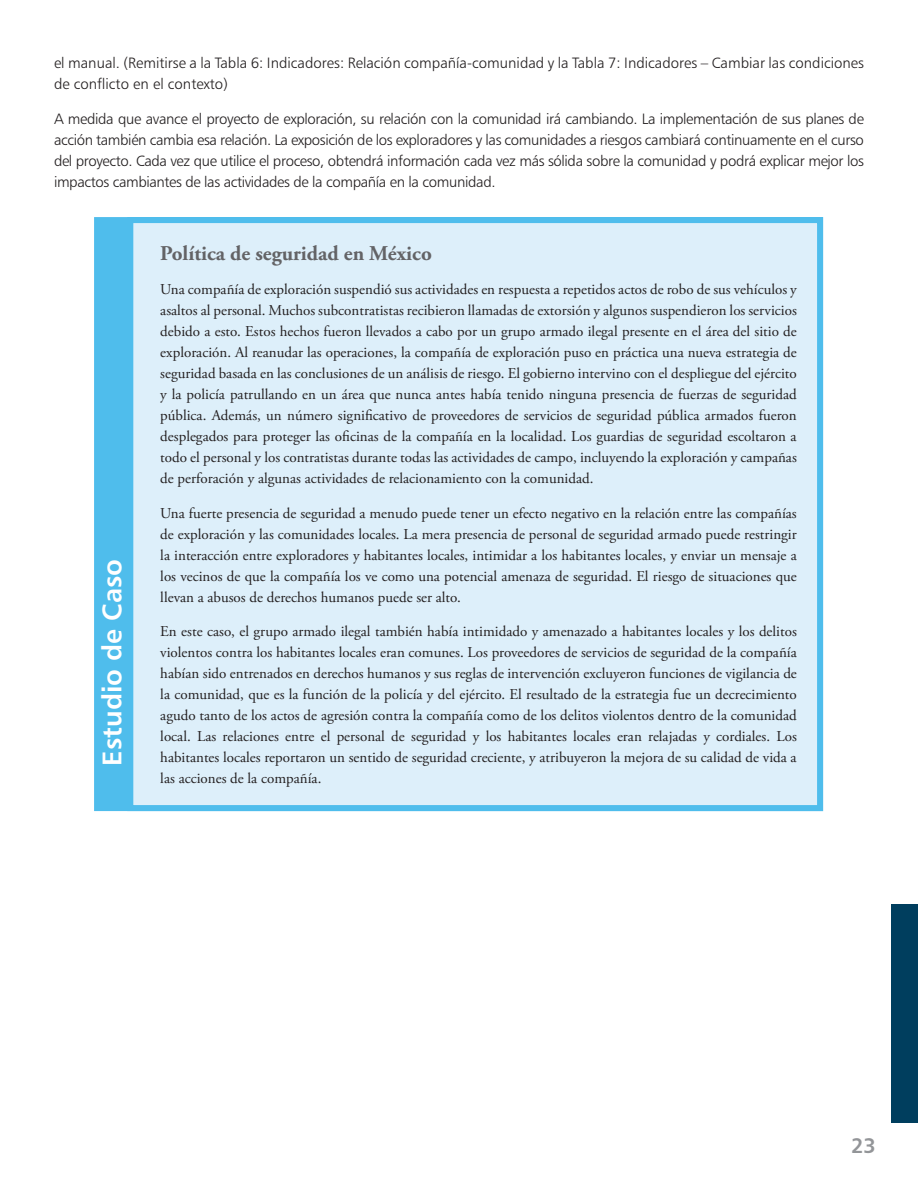
<style>
.page{position:relative;width:918px;height:1188px;background:#fff}
.page>*{position:absolute;margin:0;border:0;box-sizing:border-box;transform-origin:0 0}
.t1{font:27px "Humanist 777 BT Bold B";color:#fff}
.t2{font:700 21px "Adobe Garamond Pro";color:#636366}
.t3{font:21px "Humanist 777 BT Bold B";color:#939598}
.t4{font:15px/21px "Adobe Garamond Pro";color:#231f20;text-align:justify}
.t5{font:15px/21px "Humanist 777 BT Light B";color:#231f20}
</style>
<div class="page">
<div style="left:94px;top:217px;width:729px;height:594px;background:#4fbdec;border:6px solid #4fbdec"></div>
<div style="left:130px;top:220px;width:690px;height:588px;background:#ddeffa"></div>
<div style="left:127px;top:217px;width:696px;height:594px;border:6px solid #4fbdec"></div>
<div style="left:891px;top:904px;width:27px;height:218px;background:#003e5e"></div>
<p class="t5" style="left:54px;top:53px;width:811px">el manual. (Remitirse a la Tabla 6: Indicadores: Relación compañía-comunidad y la Tabla 7: Indicadores – Cambiar las condiciones de conflicto en el contexto)</p>
<p class="t5" style="left:54px;top:108px;width:811px;text-align:justify">A medida que avance el proyecto de exploración, su relación con la comunidad irá cambiando. La implementación de sus planes de acción también cambia esa relación. La exposición de los exploradores y las comunidades a riesgos cambiará continuamente en el curso del proyecto. Cada vez que utilice el proceso, obtendrá información cada vez más sólida sobre la comunidad y podrá explicar mejor los impactos cambiantes de las actividades de la compañía en la comunidad.</p>
<h1 class="t1" style="left:95px;top:766px;width:208px;rotate:-90deg">Estudio de Caso</h1>
<h2 class="t2" style="left:160px;top:241px;width:273px">Política de seguridad en México</h2>
<p class="t4" style="left:160px;top:280px;width:638px">Una compañía de exploración suspendió sus actividades en respuesta a repetidos actos de robo de sus vehículos y asaltos al personal. Muchos subcontratistas recibieron llamadas de extorsión y algunos suspendieron los servicios debido a esto. Estos hechos fueron llevados a cabo por un grupo armado ilegal presente en el área del sitio de exploración. Al reanudar las operaciones, la compañía de exploración puso en práctica una nueva estrategia de seguridad basada en las conclusiones de un análisis de riesgo. El gobierno intervino con el despliegue del ejército y la policía patrullando en un área que nunca antes había tenido ninguna presencia de fuerzas de seguridad pública. Además, un número significativo de proveedores de servicios de seguridad pública armados fueron desplegados para proteger las oficinas de la compañía en la localidad. Los guardias de seguridad escoltaron a todo el personal y los contratistas durante todas las actividades de campo, incluyendo la exploración y campañas de perforación y algunas actividades de relacionamiento con la comunidad.</p>
<p class="t4" style="left:160px;top:503px;width:638px">Una fuerte presencia de seguridad a menudo puede tener un efecto negativo en la relación entre las compañías de exploración y las comunidades locales. La mera presencia de personal de seguridad armado puede restringir la interacción entre exploradores y habitantes locales, intimidar a los habitantes locales, y enviar un mensaje a los vecinos de que la compañía los ve como una potencial amenaza de seguridad. El riesgo de situaciones que llevan a abusos de derechos humanos puede ser alto.</p>
<p class="t4" style="left:160px;top:622px;width:638px">En este caso, el grupo armado ilegal también había intimidado y amenazado a habitantes locales y los delitos violentos contra los habitantes locales eran comunes. Los proveedores de servicios de seguridad de la compañía habían sido entrenados en derechos humanos y sus reglas de intervención excluyeron funciones de vigilancia de la comunidad, que es la función de la policía y del ejército. El resultado de la estrategia fue un decrecimiento agudo tanto de los actos de agresión contra la compañía como de los delitos violentos dentro de la comunidad local. Las relaciones entre el personal de seguridad y los habitantes locales eran relajadas y cordiales. Los habitantes locales reportaron un sentido de seguridad creciente, y atribuyeron la mejora de su calidad de vida a las acciones de la compañía.</p>
<h2 class="t3" style="left:851px;top:1132px;width:26px">23</h2>
</div>
